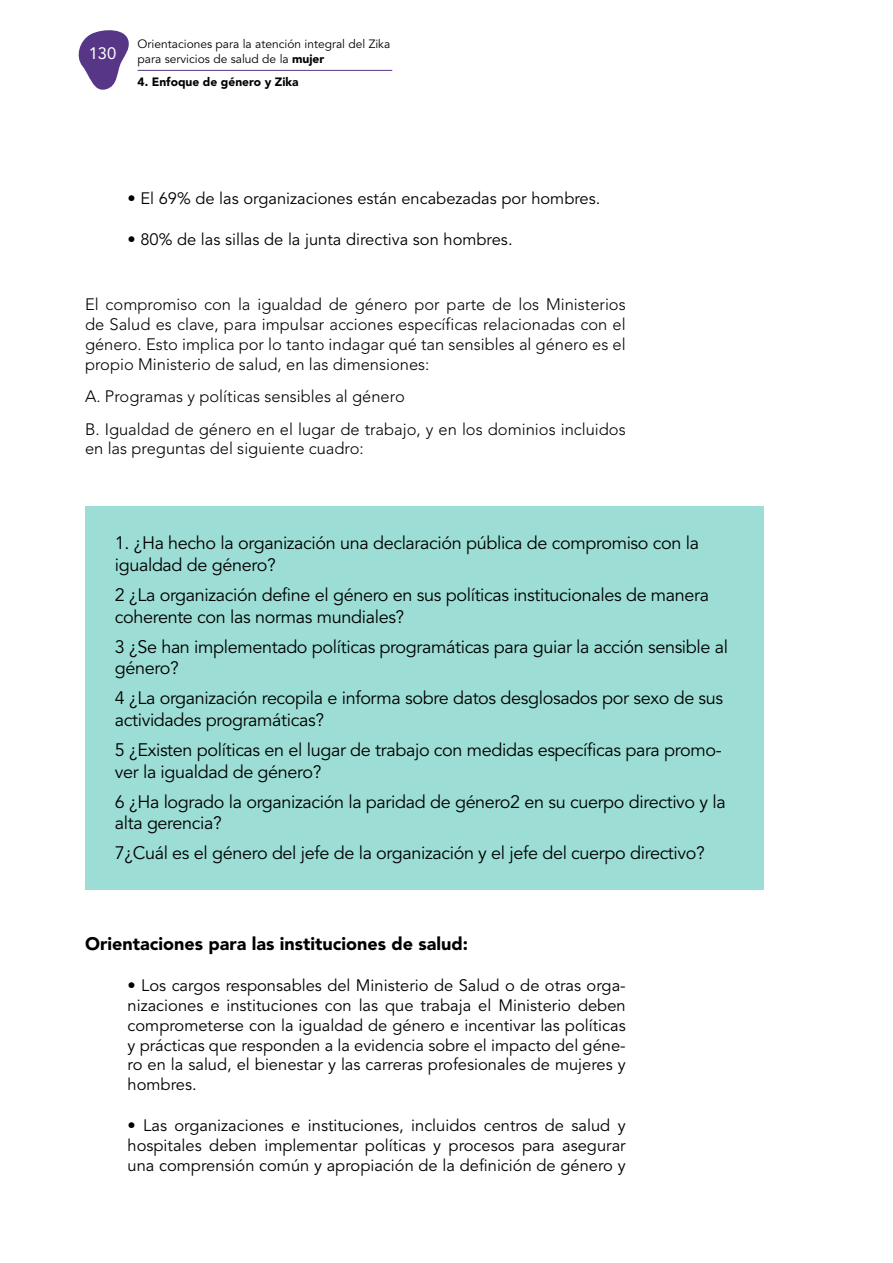
<style>
.page{position:relative;width:893px;height:1263px;background:#fff}
.page>*{position:absolute;margin:0;border:0;box-sizing:border-box;transform-origin:0 0}
.t1{font:18px/21.6px "Avenir";letter-spacing:-.02em;color:#000}
.t2{font:900 18px "Avenir";color:#000}
.t3{font:16.5px/19.8px "Avenir";color:#000;text-align:justify}
.t4{font:300 16.5px/19.8px "Avenir";color:#000;text-align:justify}
.t5{font:16.5px "Avenir";color:#fff}
.t6{font:12px/14.4px "Avenir";color:#000}
.t7{font:900 12px "Avenir";color:#000}
.s1{font-weight:900}
</style>
<div class="page">
<svg style="left:78px;top:30px;width:51px;height:60px"></svg>
<hr style="left:138px;top:70px;width:254px;height:1px;background:#573687">
<div style="left:85px;top:506px;width:679px;height:383px;background:#9cded5"></div>
<p class="t5" style="left:89px;top:44px;width:29px">130</p>
<p class="t6" style="left:138px;top:37px;width:254px">Orientaciones para la atención integral del Zika para servicios de salud de la <span class="s1">mujer</span></p>
<p class="t7" style="left:138px;top:74px;width:163px">4. Enfoque de género y Zika</p>
<p class="t3" style="left:128px;top:189px;width:474px">• El 69% de las organizaciones están encabezadas por hombres.</p>
<p class="t3" style="left:128px;top:230px;width:387px">• 80% de las sillas de la junta directiva son hombres.</p>
<p class="t4" style="left:85px;top:295px;width:542px">El compromiso con la igualdad de género por parte de los Ministerios de Salud es clave, para impulsar acciones específicas relacionadas con el género. Esto implica por lo tanto indagar qué tan sensibles al género es el propio Ministerio de salud, en las dimensiones:</p>
<p class="t4" style="left:85px;top:380px;width:542px;line-height:32.5px">A. Programas y políticas sensibles al género<br>B. Igualdad de género en el lugar de trabajo, y en los dominios incluidos</p>
<p class="t4" style="left:85px;top:439px;width:280px">en las preguntas del siguiente cuadro:</p>
<p class="t1" style="left:115px;top:533px;width:586px">1. ¿Ha hecho la organización una declaración pública de compromiso con la igualdad de género?</p>
<p class="t1" style="left:115px;top:584px;width:596px">2 ¿La organización define el género en sus políticas institucionales de manera coherente con las normas mundiales?</p>
<p class="t1" style="left:115px;top:636px;width:615px">3 ¿Se han implementado políticas programáticas para guiar la acción sensible al género?</p>
<p class="t1" style="left:115px;top:688px;width:610px">4 ¿La organización recopila e informa sobre datos desglosados por sexo de sus actividades programáticas?</p>
<p class="t1" style="left:115px;top:739px;width:608px">5 ¿Existen políticas en el lugar de trabajo con medidas específicas para promo&shy;ver la igualdad de género?</p>
<p class="t1" style="left:115px;top:791px;width:612px">6 ¿Ha logrado la organización la paridad de género2 en su cuerpo directivo y la alta gerencia?</p>
<p class="t1" style="left:115px;top:843px;width:592px">7¿Cuál es el género del jefe de la organización y el jefe del cuerpo directivo?</p>
<p class="t2" style="left:85px;top:933px;width:384px">Orientaciones para las instituciones de salud:</p>
<p class="t3" style="left:128px;top:976px;width:500px">• Los cargos responsables del Ministerio de Salud o de otras orga&shy;nizaciones e instituciones con las que trabaja el Ministerio deben comprometerse con la igualdad de género e incentivar las políticas y prácticas que responden a la evidencia sobre el impacto del géne&shy;ro en la salud, el bienestar y las carreras profesionales de mujeres y hombres.</p>
<p class="t3" style="left:128px;top:1116px;width:500px">• Las organizaciones e instituciones, incluidos centros de salud y hospitales deben implementar políticas y procesos para asegurar una comprensión común y apropiación de la definición de género y</p>
</div>
